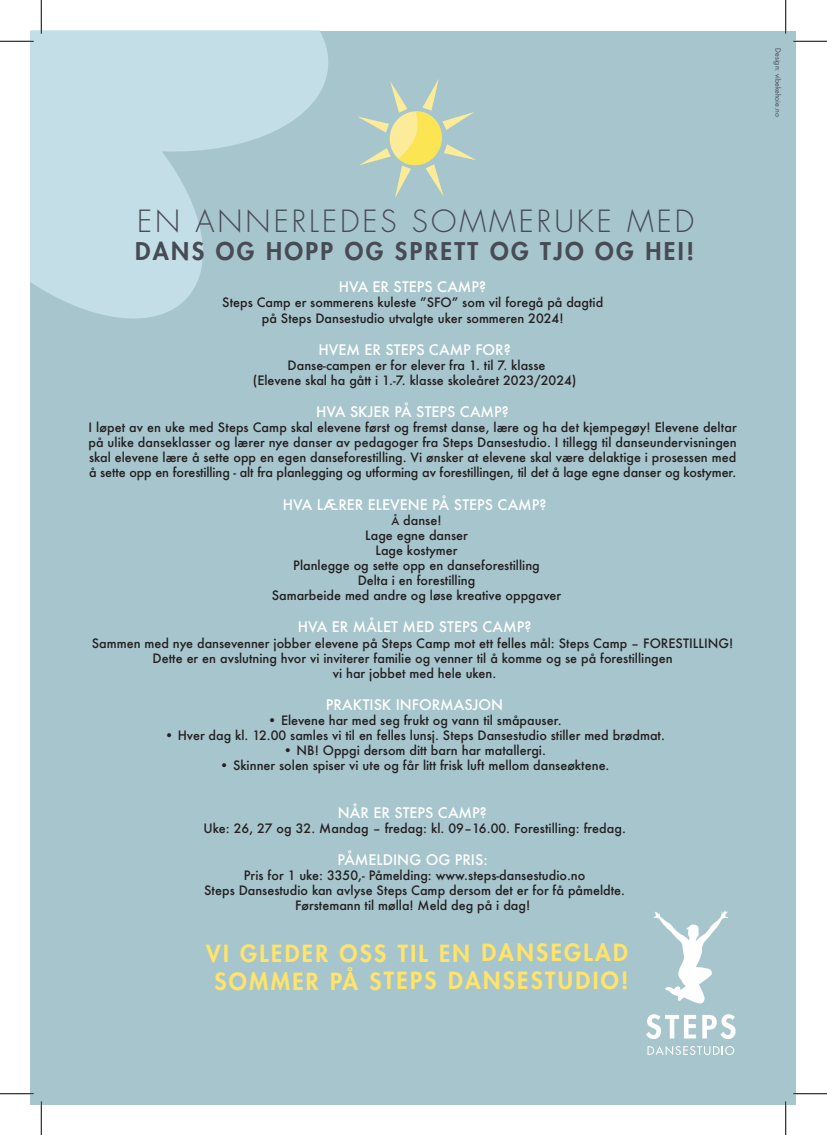
<style>
.page{position:relative;width:827px;height:1135px;background:#fff}
.page>*{position:absolute;margin:0;border:0;box-sizing:border-box;transform-origin:0 0}
.t1{font:300 29.75px "Futura Std";letter-spacing:.1em;color:#464b54}
.t2{font:800 23.75px "Futura Std";letter-spacing:.1em;color:#464b54}
.t3{font:800 23px/27.6px "Futura Std";letter-spacing:.095em;color:#ffe469;text-align:center}
.t4{font:500 14.12px "Futura";color:#fff}
.t5{font:500 12.62px/15.1px "Futura";color:#231f20;text-align:center}
.t6{font:7.12px "Futura Std";color:#464b54}
.s1{font-size:10.62px}
</style>
<div class="page">
<div style="left:31px;top:31px;width:765px;height:1073px;background:#a7c5cd"></div>
<svg style="left:653px;top:910px;width:75px;height:94px"></svg>
<svg style="left:646px;top:1014px;width:50px;height:25px"></svg>
<svg style="left:702px;top:1014px;width:33px;height:25px"></svg>
<svg style="left:647px;top:1046px;width:87px;height:9px"></svg>
<svg style="left:31px;top:31px;width:297px;height:288px;fill:#c3dee6"></svg>
<svg style="left:358px;top:79px;width:118px;height:119px"></svg>
<hr style="left:0;top:40px;width:34px;height:2px;background:#fff">
<hr style="left:793px;top:40px;width:34px;height:2px;background:#fff">
<hr style="left:40px;top:0;width:2px;height:34px;background:#fff">
<hr style="left:40px;top:1101px;width:2px;height:34px;background:#fff">
<hr style="left:0;top:41px;width:34px;height:1px;background:#000">
<hr style="left:793px;top:41px;width:34px;height:1px;background:#000">
<hr style="left:0;top:1093px;width:34px;height:1px;background:#000">
<hr style="left:793px;top:1093px;width:34px;height:1px;background:#000">
<hr style="left:41px;top:0;width:1px;height:34px;background:#000">
<hr style="left:41px;top:1101px;width:1px;height:34px;background:#000">
<hr style="left:785px;top:0;width:1px;height:34px;background:#000">
<hr style="left:785px;top:1101px;width:1px;height:34px;background:#000">
<h1 class="t1" style="left:137px;top:203px;width:558px">EN ANNERLEDES SOMMERUKE MED</h1>
<h2 class="t2" style="left:135px;top:236px;width:560px">DANS OG HOPP OG SPRETT OG TJO OG HEI!</h2>
<p class="t4" style="left:339px;top:277px;width:149px">HVA ER STEPS CAMP?</p>
<p class="t5" style="left:222px;top:295px;width:382px">Steps Camp er sommerens kuleste ”SFO” som vil foregå på dagtid på Steps Dansestudio utvalgte uker sommeren 2024!</p>
<p class="t4" style="left:318px;top:340px;width:194px">HVEM ER STEPS CAMP FOR?</p>
<p class="t5" style="left:253px;top:357px;width:325px">Danse-campen er for elever fra 1. til 7. klasse<br>(Elevene skal ha gått i 1.-7. klasse skoleåret 2023/2024)</p>
<p class="t4" style="left:316px;top:402px;width:194px">HVA SKJER PÅ STEPS CAMP?</p>
<p class="t5" style="left:88px;top:420px;width:649px;text-align:justify">I løpet av en uke med Steps Camp skal elevene først og fremst danse, lære og ha det kjempegøy! Elevene deltar på ulike danseklasser og lærer nye danser av pedagoger fra Steps Dansestudio. I tillegg til danseundervisningen skal elevene lære å sette opp en egen danseforestilling. Vi ønsker at elevene skal være delaktige i prosessen med å sette opp en forestilling - alt fra planlegging og utforming av forestillingen, til det å lage egne danser og kostymer.</p>
<p class="t4" style="left:283px;top:495px;width:265px">HVA LÆRER ELEVENE PÅ STEPS CAMP?</p>
<p class="t5" style="left:272px;top:512px;width:291px"><span class="s1">Å</span> danse!<br>Lage egne danser<br>Lage kostymer<br>Planlegge og sette opp en danseforestilling<br>Delta i en forestilling<br>Samarbeide med andre og løse kreative oppgaver</p>
<p class="t4" style="left:298px;top:617px;width:235px">HVA ER MÅLET MED STEPS CAMP?</p>
<p class="t5" style="left:92px;top:635px;width:643px">Sammen med nye dansevenner jobber elevene på Steps Camp mot ett felles mål: Steps Camp – FORESTILLING!<br>Dette er en avslutning hvor vi inviterer familie og venner til å komme og se på forestillingen<br>vi har jobbet med hele uken.</p>
<p class="t4" style="left:326px;top:695px;width:179px">PRAKTISK INFORMASJON</p>
<p class="t5" style="left:267px;top:712px;width:295px">• Elevene har med seg frukt og vann til småpauser.</p>
<p class="t5" style="left:164px;top:728px;width:502px">• Hver dag kl. 12.00 samles vi til en felles lunsj. Steps Dansestudio stiller med brødmat.</p>
<p class="t5" style="left:283px;top:743px;width:264px">• NB! Oppgi dersom ditt barn har matallergi.</p>
<p class="t5" style="left:220px;top:758px;width:391px">• Skinner solen spiser vi ute og får litt frisk luft mellom danseøktene.</p>
<p class="t4" style="left:338px;top:803px;width:150px">NÅR ER STEPS CAMP?</p>
<p class="t5" style="left:203px;top:820px;width:424px">Uke: 26, 27 og 32. Mandag – fredag: kl. 09–16.00. Forestilling: fredag.</p>
<p class="t4" style="left:337px;top:850px;width:152px">PÅMELDING OG PRIS:</p>
<p class="t5" style="left:204px;top:867px;width:422px">Pris for 1 uke: 3350,- Påmelding: www.steps-dansestudio.no<br>Steps Dansestudio kan avlyse Steps Camp dersom det er for få påmeldte.<br>Førstemann til mølla! Meld deg på i dag!</p>
<h3 class="t3" style="left:206px;top:939px;width:424px">VI GLEDER OSS TIL EN DANSEGLAD<br>SOMMER PÅ STEPS DANSESTUDIO!</h3>
<p class="t6" style="left:782px;top:48px;width:70px;rotate:90deg">Design: vibekehoie.no</p>
</div>
